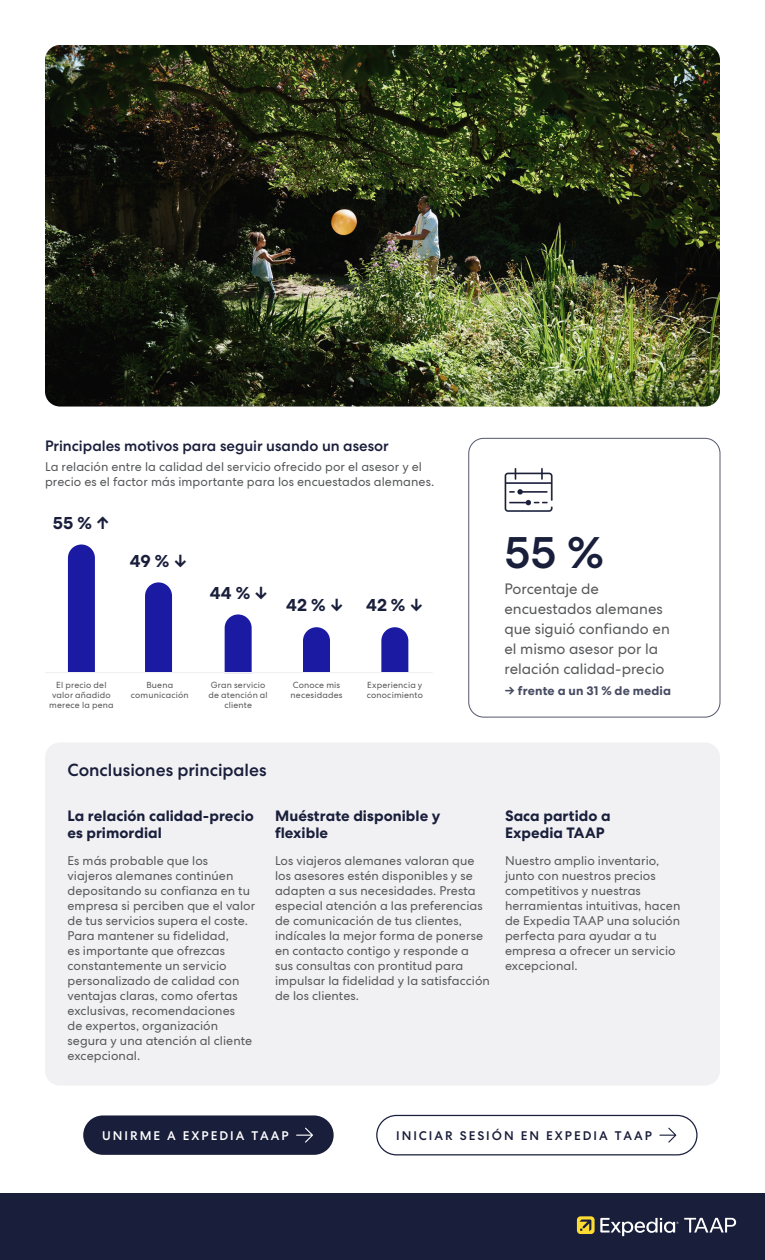
<style>
.page{position:relative;width:765px;height:1260px;background:#fff}
.page>*{position:absolute;margin:0;border:0;box-sizing:border-box;transform-origin:0 0}
.t1{font:500 45px "Centra No 2";color:#191e3b}
.t2{font:500 17.5px "Centra No 2";color:#191e3b}
.t3{font:700 17.5px "Centra No 2";letter-spacing:.005em;color:#191e3b}
.P2_info_text{font:15px/20px "Centra No 2";color:#57585a}
.P2_H3{font:700 15px/17.5px "Centra No 2";letter-spacing:.005em;color:#191e3b}
.P1_Grey_H2{font:500 15px "Centra No 2";color:#191e3b}
.t4{font:12.5px/15px "Centra No 2";letter-spacing:.005em;color:#57585a}
.t5{font:500 12.5px "Centra No 2";letter-spacing:.16em;color:#191e3b}
.P2_versus{font:700 12.5px "Centra No 2";letter-spacing:.01em;color:#474b62}
.t6{font:500 12.5px "Centra No 2";letter-spacing:.16em;color:#fff}
.p2_Graph_callout{font:8.75px/10px "Centra No 2";letter-spacing:.02em;color:#57585a;text-align:center}
</style>
<div class="page">
<div style="left:0;top:1193px;width:765px;height:67px;background:#191e3b"></div>
<svg style="left:600px;top:1218px;width:136px;height:18px"></svg>
<svg style="left:577px;top:1216px;width:18px;height:18px"></svg>
<svg style="left:580px;top:1220px;width:11px;height:11px"></svg>
<div style="left:45px;top:742px;width:675px;height:344px;background:#f1f1f3;border-radius:15px"></div>
<div style="left:468px;top:438px;width:252px;height:279px;border:1px solid #191e3b;border-radius:15px"></div>
<img style="left:504px;top:467px;width:49px;height:45px">
<img style="left:45px;top:45px;width:675px;height:362px">
<div style="left:68px;top:545px;width:27px;height:127px;background:#1a1aa3"></div>
<div style="left:145px;top:582px;width:27px;height:90px;background:#1a1aa3"></div>
<svg style="left:225px;top:614px;width:27px;height:58px;background:#2929a9"></svg>
<svg style="left:303px;top:627px;width:27px;height:45px"></svg>
<svg style="left:381px;top:627px;width:27px;height:45px"></svg>
<hr style="left:45px;top:672px;width:388px;height:1px;background:#f1f1f3">
<div style="left:83px;top:1115px;width:251px;height:40px;background:#191e3b;border-radius:20px"></div>
<svg style="left:296px;top:1128px;width:17px;height:15px"></svg>
<svg style="left:659px;top:1128px;width:17px;height:15px"></svg>
<div style="left:376px;top:1115px;width:322px;height:40px;border:1px solid #191e3b;border-radius:20px"></div>
<p class="P1_Grey_H2" style="left:45px;top:437px;width:345px">Principales motivos para seguir usando un asesor</p>
<p class="t4" style="left:45px;top:459px;width:391px">La relación entre la calidad del servicio ofrecido por el asesor y el precio es el factor más importante para los encuestados alemanes.</p>
<p class="t3" style="left:53px;top:512px;width:59px">55 %↑</p>
<p class="t3" style="left:130px;top:550px;width:59px">49 % ↓</p>
<p class="t3" style="left:210px;top:582px;width:60px">44 %↓</p>
<p class="t3" style="left:286px;top:595px;width:59px">42 % ↓</p>
<p class="t3" style="left:366px;top:595px;width:59px">42 % ↓</p>
<p class="p2_Graph_callout" style="left:209px;top:680px;width:61px">Gran servicio de atención al cliente</p>
<p class="p2_Graph_callout" style="left:291px;top:680px;width:54px;text-align:left">Conoce mis necesidades</p>
<p class="p2_Graph_callout" style="left:49px;top:680px;width:66px">El precio del valor añadido merece la pena</p>
<p class="p2_Graph_callout" style="left:367px;top:680px;width:58px;text-align:left">Experiencia y conocimiento</p>
<p class="p2_Graph_callout" style="left:131px;top:680px;width:59px">Buena comunicación</p>
<p class="t1" style="left:504px;top:526px;width:101px">55 %</p>
<p class="P2_info_text" style="left:504px;top:579px;width:167px">Porcentaje de encuestados alemanes que siguió confiando en el mismo asesor por la relación calidad-precio</p>
<p class="P2_versus" style="left:504px;top:683px;width:168px">→ frente a un 31 % de media</p>
<p class="t2" style="left:68px;top:760px;width:201px">Conclusiones principales</p>
<p class="P2_H3" style="left:68px;top:807px;width:188px">La relación calidad-precio es primordial</p>
<p class="t4" style="left:68px;top:853px;width:189px">Es más probable que los viajeros alemanes continúen depositando su confianza en tu empresa si perciben que el valor de tus servicios supera el coste.<br>Para mantener su fidelidad,<br>es importante que ofrezcas constantemente un servicio personalizado de calidad con ventajas claras, como ofertas exclusivas, recomendaciones<br>de expertos, organización segura y una atención al cliente excepcional.</p>
<p class="P2_H3" style="left:275px;top:807px;width:167px">Muéstrate disponible y flexible</p>
<p class="t4" style="left:275px;top:853px;width:216px">Los viajeros alemanes valoran que los asesores estén disponibles y se adapten a sus necesidades. Presta especial atención a las preferencias de comunicación de tus clientes, indícales la mejor forma de ponerse en contacto contigo y responde a sus consultas con prontitud para impulsar la fidelidad y la satisfacción de los clientes.</p>
<p class="P2_H3" style="left:505px;top:807px;width:107px">Saca partido a<br>Expedia TAAP</p>
<p class="t4" style="left:505px;top:853px;width:177px">Nuestro amplio inventario, junto con nuestros precios competitivos y nuestras herramientas intuitivas, hacen de Expedia TAAP una solución perfecta para ayudar a tu empresa a ofrecer un servicio excepcional.</p>
<p class="t6" style="left:102px;top:1128px;width:188px">UNIRME A EXPEDIA TAAP</p>
<p class="t5" style="left:396px;top:1128px;width:257px">INICIAR SESIÓN EN EXPEDIA TAAP</p>
</div>
